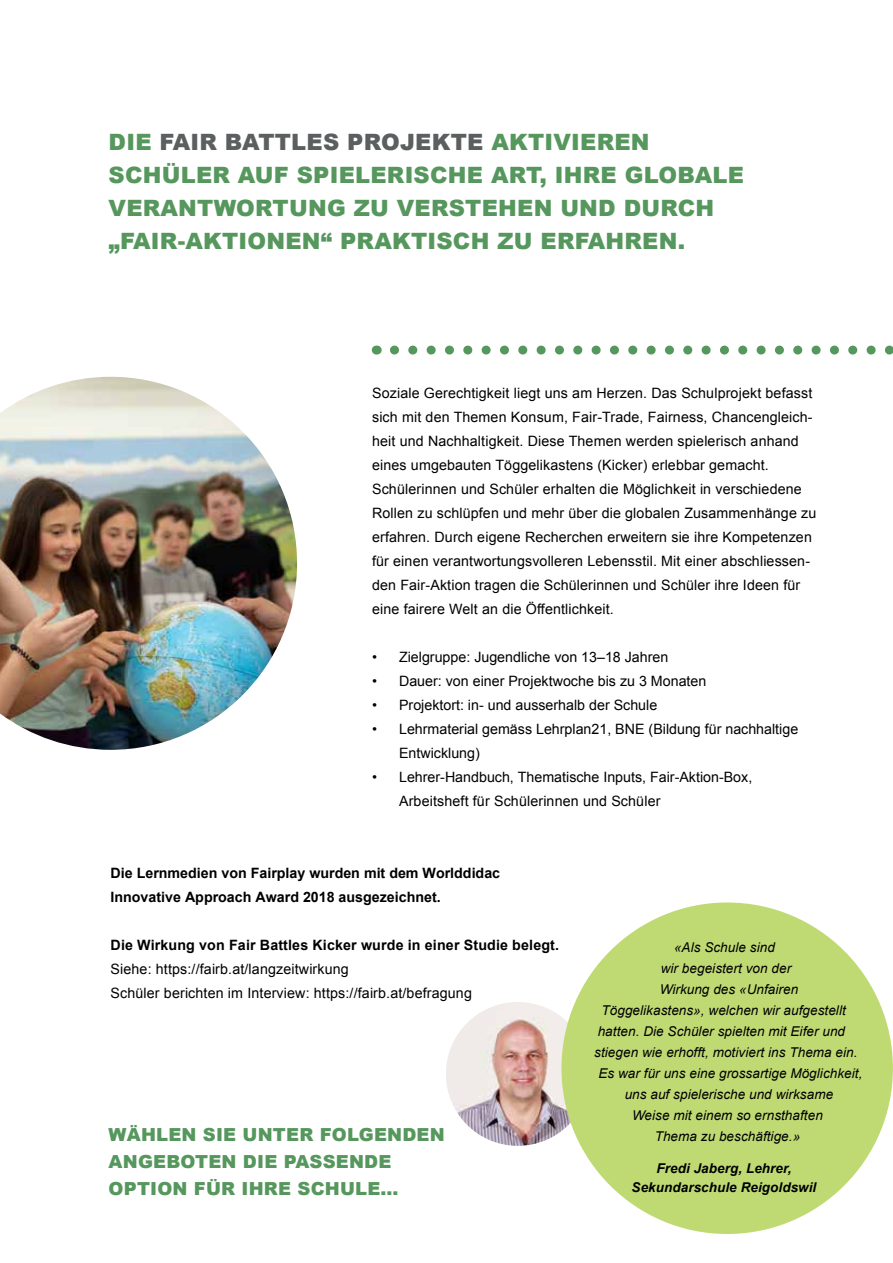
<style>
.page{position:relative;width:893px;height:1263px;background:#fff}
.page>*{position:absolute;margin:0;border:0;box-sizing:border-box;transform-origin:0 0}
.t1{font:900 22.5px/33px "Arial";letter-spacing:.01em;color:#56975d}
.t2{font:900 18px/27px "Arial";letter-spacing:.01em;color:#56975d}
.t3{font:14.25px/24px "Arial";letter-spacing:.01em;color:#000}
.t4{font:700 14.25px/24px "Arial";color:#000}
.t5{font:italic 13.5px "Arial";letter-spacing:.005em;color:#000}
.t6{font:italic 700 13.5px/19.5px "Arial";letter-spacing:.005em;color:#000;text-align:center}
.s1{color:#5c5f60}
</style>
<div class="page">
<img style="left:0;top:377px;width:297px;height:373px">
<img style="left:446px;top:1002px;width:144px;height:144px;border-radius:72px">
<div style="left:561px;top:902px;width:332px;height:332px;background:#c0da73;border-radius:50%"></div>
<svg style="left:394px;top:346px;width:499px;height:9px"></svg>
<h1 class="t1" style="left:109px;top:124px;width:637px">DIE <span class="s1">FAIR BATTLES PROJEKTE</span> AKTIVIEREN SCHÜLER AUF SPIELERISCHE ART, IHRE GLOBALE VERANTWORTUNG ZU VERSTEHEN UND DURCH „FAIR-AKTIONEN“ PRAKTISCH ZU ERFAHREN.</h1>
<p class="t3" style="left:372px;top:381px;width:446px">Soziale Gerechtigkeit liegt uns am Herzen. Das Schulprojekt befasst sich mit den Themen Konsum, Fair-Trade, Fairness, Chancengleich&shy;heit und Nachhaltigkeit. Diese Themen werden spielerisch anhand eines umgebauten Töggelikastens (Kicker) erlebbar gemacht.<br>Schülerinnen und Schüler erhalten die Möglichkeit in verschiedene Rollen zu schlüpfen und mehr über die globalen Zusammenhänge zu erfahren. Durch eigene Recherchen erweitern sie ihre Kompetenzen für einen verantwortungsvolleren Lebensstil. Mit einer abschliessen&shy;den Fair-Aktion tragen die Schülerinnen und Schüler ihre Ideen für eine fairere Welt an die Öffentlichkeit.</p>
<p class="t3" style="left:372px;top:645px;width:298px">• Zielgruppe: Jugendliche von 13–18 Jahren</p>
<p class="t3" style="left:372px;top:669px;width:336px">• Dauer: von einer Projektwoche bis zu 3 Monaten</p>
<p class="t3" style="left:372px;top:693px;width:287px">• Projektort: in- und ausserhalb der Schule</p>
<p class="t3" style="left:399px;top:717px;width:401px;text-indent:-27px">• Lehrmaterial gemäss Lehrplan21, BNE (Bildung für nachhaltige<br>Entwicklung)</p>
<p class="t3" style="left:399px;top:765px;width:355px;text-indent:-27px">• Lehrer-Handbuch, Thematische Inputs, Fair-Aktion-Box,<br>Arbeitsheft für Schülerinnen und Schüler</p>
<p class="t4" style="left:111px;top:861px;width:391px">Die Lernmedien von Fairplay wurden mit dem Worlddidac<br>Innovative Approach Award 2018 ausgezeichnet.</p>
<p class="t4" style="left:111px;top:933px;width:450px">Die Wirkung von Fair Battles Kicker wurde in einer Studie belegt.</p>
<p class="t3" style="left:111px;top:957px;width:363px">Siehe: https://fairb.at/langzeitwirkung<br>Schüler berichten im Interview: https://fairb.at/befragung</p>
<p class="t2" style="left:109px;top:1121px;width:338px">WÄHLEN SIE UNTER FOLGENDEN<br>ANGEBOTEN DIE PASSENDE<br>OPTION FÜR IHRE SCHULE…</p>
<p class="t5" style="left:674px;top:938px;width:102px">«Als Schule sind</p>
<p class="t5" style="left:661px;top:959px;width:132px">wir begeistert von der</p>
<p class="t5" style="left:660px;top:980px;width:140px">Wirkung des «Unfairen</p>
<p class="t5" style="left:602px;top:1001px;width:246px">Töggelikastens», welchen wir aufgestellt</p>
<p class="t5" style="left:598px;top:1022px;width:249px">hatten. Die Schüler spielten mit Eifer und</p>
<p class="t5" style="left:594px;top:1043px;width:265px">stiegen wie erhofft, motiviert ins Thema ein.</p>
<p class="t5" style="left:598px;top:1064px;width:265px">Es war für uns eine grossartige Möglichkeit,</p>
<p class="t5" style="left:625px;top:1085px;width:210px">uns auf spielerische und wirksame</p>
<p class="t5" style="left:632px;top:1106px;width:192px">Weise mit einem so ernsthaften</p>
<p class="t5" style="left:655px;top:1127px;width:147px">Thema zu beschäftige.»</p>
<p class="t6" style="left:632px;top:1159px;width:186px">Fredi Jaberg, Lehrer,<br>Sekundarschule Reigoldswil</p>
</div>
